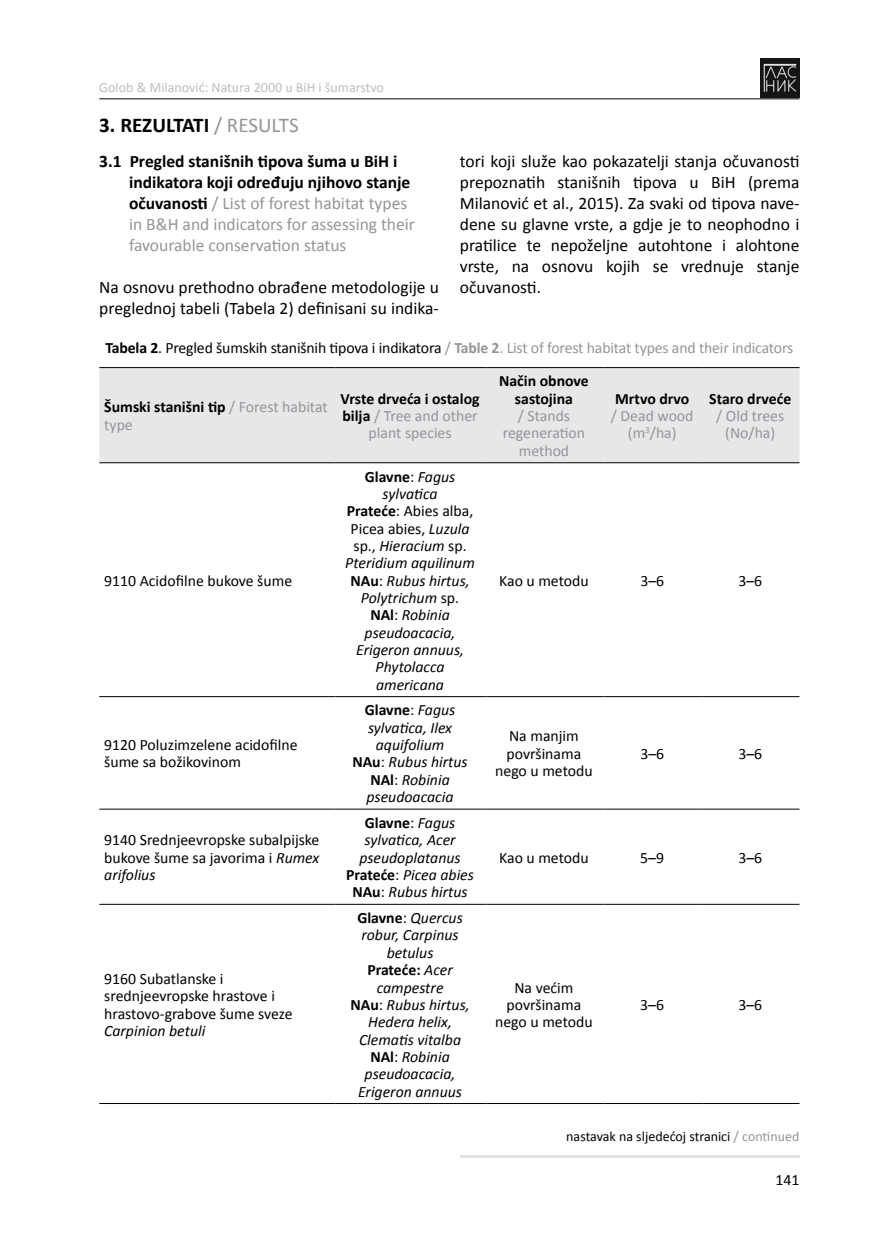
<style>
.page{position:relative;width:874px;height:1241px;background:#fff}
.page>*{position:absolute;margin:0;border:0;box-sizing:border-box;transform-origin:0 0}
.t1{font:700 21px "Calibri";letter-spacing:-.005em;color:#000}
.t2{font:17.5px/21px "Calibri";color:#000}
.t3{font:17.5px/21px "Calibri";color:#939598}
.t4{font:italic 15.75px/17.3px "Calibri";color:#000;text-align:center}
.t5{font:15.75px/17.3px "Calibri";color:#000}
.t6{font:15.75px/17.3px "Calibri";letter-spacing:-.01em;color:#939598;text-align:center}
.t7{font:700 15.75px/17.3px "Calibri";color:#000;text-align:center}
.t8{font:14px "Calibri";color:#bcbec0}
.t9{font:14px "Calibri";color:#000}
.s1{font-weight:400;color:#939598}
.s2{font-weight:700;color:#000}
.s3{color:#000}
.s4{font-weight:700}
.s5{font-style:italic}
.s6{font-weight:700;font-style:normal}
.s7{font-style:normal}
.s8{color:#939598}
</style>
<div class="page">
<hr style="left:459px;top:1155px;width:340px;height:2px;background:#e1e2e3">
<img style="left:760px;top:59px;width:39px;height:38px">
<hr style="left:99px;top:98px;width:700px;height:1px;background:#000">
<div style="left:99px;top:368px;width:700px;height:94px;background:#e6e7e8"></div>
<hr style="left:99px;top:367px;width:236px;height:1px;background:#000">
<hr style="left:335px;top:367px;width:151px;height:1px;background:#000">
<hr style="left:486px;top:367px;width:117px;height:1px;background:#000">
<hr style="left:603px;top:367px;width:99px;height:1px;background:#000">
<hr style="left:702px;top:367px;width:97px;height:1px;background:#000">
<hr style="left:99px;top:462px;width:236px;height:1px;background:#000">
<hr style="left:335px;top:462px;width:151px;height:1px;background:#000">
<hr style="left:486px;top:462px;width:117px;height:1px;background:#000">
<hr style="left:603px;top:462px;width:99px;height:1px;background:#000">
<hr style="left:702px;top:462px;width:97px;height:1px;background:#000">
<hr style="left:99px;top:696px;width:236px;height:1px;background:#000">
<hr style="left:335px;top:696px;width:151px;height:1px;background:#000">
<hr style="left:486px;top:696px;width:117px;height:1px;background:#000">
<hr style="left:603px;top:696px;width:99px;height:1px;background:#000">
<hr style="left:702px;top:696px;width:97px;height:1px;background:#000">
<hr style="left:99px;top:808px;width:236px;height:1px;background:#000">
<hr style="left:335px;top:808px;width:151px;height:1px;background:#000">
<hr style="left:486px;top:808px;width:117px;height:1px;background:#000">
<hr style="left:603px;top:808px;width:99px;height:1px;background:#000">
<hr style="left:702px;top:808px;width:97px;height:1px;background:#000">
<hr style="left:99px;top:903px;width:236px;height:1px;background:#000">
<hr style="left:335px;top:903px;width:151px;height:1px;background:#000">
<hr style="left:486px;top:903px;width:117px;height:1px;background:#000">
<hr style="left:603px;top:903px;width:99px;height:1px;background:#000">
<hr style="left:702px;top:903px;width:97px;height:1px;background:#000">
<hr style="left:99px;top:1102px;width:236px;height:1px;background:#000">
<hr style="left:335px;top:1102px;width:151px;height:1px;background:#000">
<hr style="left:486px;top:1102px;width:117px;height:1px;background:#000">
<hr style="left:603px;top:1102px;width:99px;height:1px;background:#000">
<hr style="left:702px;top:1102px;width:97px;height:1px;background:#000">
<p class="t8" style="left:99px;top:78px;width:286px">Golob &amp; Milanović: Natura 2000 u BiH i šumarstvo</p>
<h1 class="t1" style="left:99px;top:111px;width:201px">3. REZULTATI <span class="s1">/ RESULTS</span></h1>
<p class="t3" style="left:129px;top:151px;width:287px;text-indent:-30px"><span class="s2">3.1 Pregled stanišnih tipova šuma u BiH i indikatora koji određuju njihovo stanje očuvanosti</span> / List of forest habitat types in B&amp;H and indicators for assessing their favourable conservation status</p>
<p class="t2" style="left:99px;top:277px;width:341px">Na osnovu prethodno obrađene metodologije u preglednoj tabeli (Tabela 2) definisani su indika-</p>
<p class="t2" style="left:459px;top:151px;width:341px;text-align:justify">tori koji služe kao pokazatelji stanja očuvanosti prepoznatih stanišnih tipova u BiH (prema Milanović et al., 2015). Za svaki od tipova nave&shy;dene su glavne vrste, a gdje je to neophodno i pratilice te nepoželjne autohtone i alohtone vrste, na osnovu kojih se vrednuje stanje očuvanosti.</p>
<p class="t6" style="left:105px;top:339px;width:689px"><span class="s2">Tabela 2</span><span class="s3">. Pregled šumskih stanišnih tipova i indikatora</span> / <span class="s4">Table 2</span>. List of forest habitat types and their indicators</p>
<p class="t6" style="left:104px;top:398px;width:225px;text-align:left"><span class="s2">Šumski stanišni tip</span> / Forest habitat type</p>
<p class="t6" style="left:340px;top:390px;width:140px"><span class="s2">Vrste drveća i ostalog bilja</span> / Tree and other plant species</p>
<p class="t5" style="left:104px;top:571px;width:189px">9110 Acidofilne bukove šume</p>
<p class="t5" style="left:104px;top:736px;width:195px">9120 Poluzimzelene acidofilne šume sa božikovinom</p>
<p class="t5" style="left:104px;top:831px;width:217px;text-align:justify">9140 Srednjeevropske subalpijske bukove šume sa javorima i <span class="s5">Rumex arifolius</span></p>
<p class="t5" style="left:104px;top:969px;width:190px">9160 Subatlanske i srednjeevropske hrastove i hrastovo-grabove šume sveze</p>
<p class="t4" style="left:104px;top:1021px;width:103px">Carpinion betuli</p>
<p class="t4" style="left:345px;top:467px;width:131px"><span class="s6">Glavne</span><span class="s7">:</span> Fagus sylvatica<br><span class="s6">Prateće</span><span class="s7">: Abies alba,<br>Picea abies,</span> Luzula <span class="s7">sp.,</span> Hieracium <span class="s7">sp.<br></span>Pteridium aquilinum<br><span class="s6">NAu</span><span class="s7">:</span> Rubus hirtus,<br>Polytrichum <span class="s7">sp.<br></span><span class="s6">NAl</span><span class="s7">:</span> Robinia pseudoacacia,<br>Erigeron annuus,<br>Phytolacca americana</p>
<p class="t4" style="left:352px;top:701px;width:117px"><span class="s6">Glavne</span><span class="s7">:</span> Fagus sylvatica, Ilex aquifolium<br><span class="s6">NAu</span><span class="s7">:</span> Rubus hirtus<br><span class="s6">NAl</span><span class="s7">:</span> Robinia pseudoacacia</p>
<p class="t4" style="left:346px;top:813px;width:129px"><span class="s6">Glavne</span><span class="s7">:</span> Fagus sylvatica, Acer pseudoplatanus<br><span class="s6">Prateće</span><span class="s7">:</span> Picea abies<br><span class="s6">NAu</span><span class="s7">:</span> Rubus hirtus</p>
<p class="t4" style="left:350px;top:908px;width:121px"><span class="s6">Glavne</span><span class="s7">:</span> Quercus robur, Carpinus betulus<br><span class="s6">Prateće:</span> Acer campestre<br><span class="s6">NAu</span><span class="s7">:</span> Rubus hirtus,<br>Hedera helix,<br>Clematis vitalba<br><span class="s6">NAl</span><span class="s7">:</span> Robinia pseudoacacia,<br>Erigeron annuus</p>
<p class="t7" style="left:499px;top:372px;width:91px">Način obnove sastojina</p>
<p class="t6" style="left:502px;top:407px;width:84px">/ Stands regeneration method</p>
<p class="t7" style="left:615px;top:390px;width:76px">Mrtvo drvo</p>
<p class="t6" style="left:610px;top:407px;width:84px">/ Dead wood (m<sup>3</sup>/ha)</p>
<p class="t7" style="left:709px;top:390px;width:83px">Staro drveće</p>
<p class="t6" style="left:716px;top:407px;width:69px">/ Old trees (No/ha)</p>
<p class="t5" style="left:499px;top:571px;width:91px">Kao u metodu</p>
<p class="t5" style="left:640px;top:571px;width:25px">3–6</p>
<p class="t5" style="left:738px;top:571px;width:25px">3–6</p>
<p class="t5" style="left:495px;top:727px;width:99px;text-align:center">Na manjim površinama nego u metodu</p>
<p class="t5" style="left:640px;top:744px;width:25px">3–6</p>
<p class="t5" style="left:738px;top:744px;width:25px">3–6</p>
<p class="t5" style="left:499px;top:848px;width:91px">Kao u metodu</p>
<p class="t5" style="left:640px;top:848px;width:25px">5–9</p>
<p class="t5" style="left:738px;top:848px;width:25px">3–6</p>
<p class="t5" style="left:495px;top:978px;width:99px;text-align:center">Na većim površinama nego u metodu</p>
<p class="t5" style="left:640px;top:995px;width:25px">3–6</p>
<p class="t5" style="left:738px;top:995px;width:25px">3–6</p>
<p class="t9" style="left:566px;top:1127px;width:234px">nastavak na sljedećoj stranici <span class="s8">/ continued</span></p>
<p class="t5" style="left:775px;top:1170px;width:25px">141</p>
</div>
